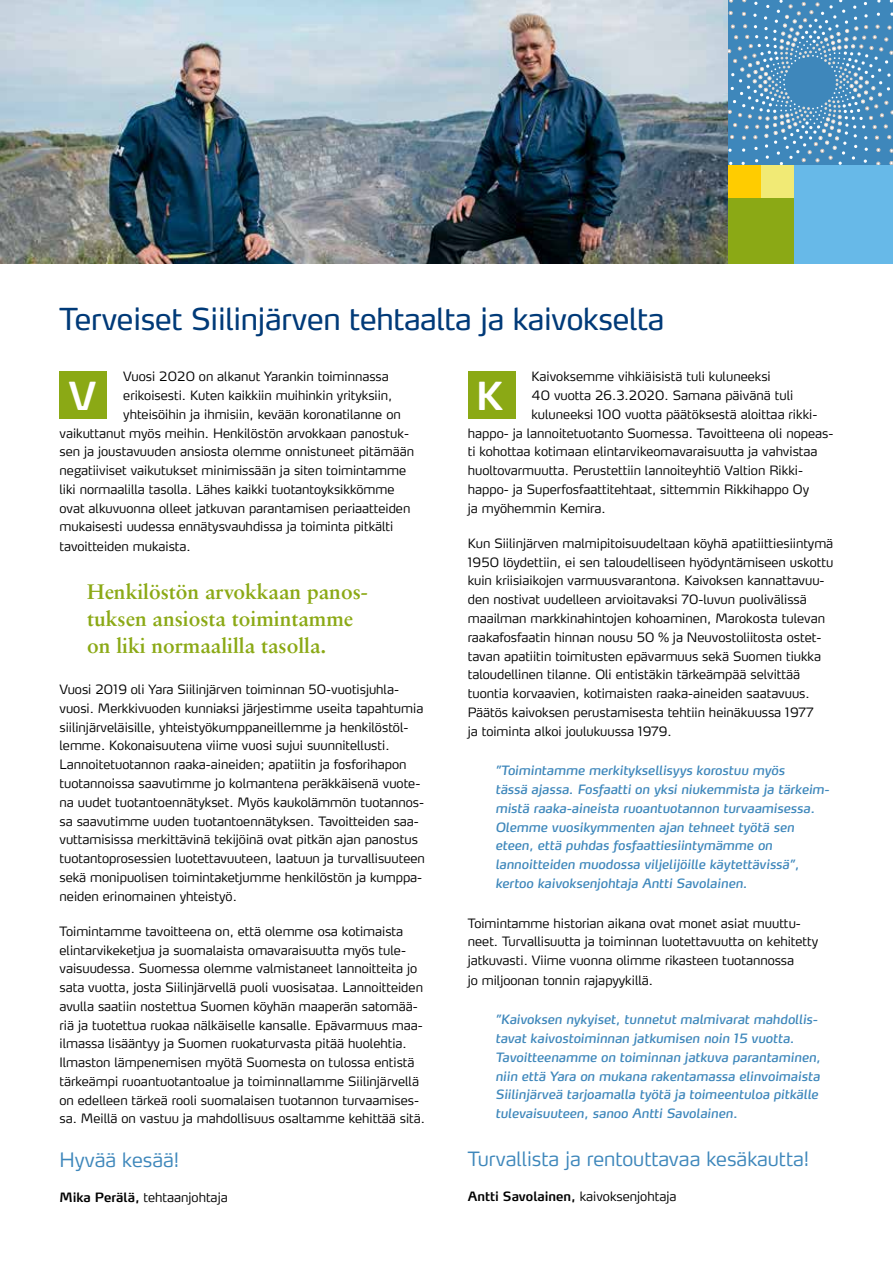
<style>
.page{position:relative;width:893px;height:1263px;background:#fff}
.page>*{position:absolute;margin:0;border:0;box-sizing:border-box;transform-origin:0 0}
.t1{font:600 38.25px "Yara Max LF";color:#fff}
.t2{font:30px "Yara Max LF";letter-spacing:-.01em;color:#003a78}
.t3{font:700 21px/27px "Sabon LT Std";color:#8ba915}
.t4{font:300 19.5px "Yara Max LF";color:#3e87bb}
.t5{font:300 12.75px/18.8px "Yara Max LF";color:#000}
.t6{font:italic 12.75px/18.8px "Yara Max LF";color:#3e87bb}
.t7{font:600 12.75px "Yara Max LF";color:#000}
.s1{font-weight:600}
.s2{font-weight:300}
</style>
<div class="page">
<img style="left:0;top:0;width:728px;height:264px">
<div style="left:60px;top:371px;width:47px;height:48px;background:#8ba915"></div>
<div style="left:468px;top:371px;width:48px;height:48px;background:#8ba915"></div>
<div style="left:794px;top:165px;width:99px;height:99px;background:#67b9e8"></div>
<svg style="left:728px;top:0;width:165px;height:165px;background:#5493c0"></svg>
<div style="left:728px;top:198px;width:66px;height:66px;background:#8ba915"></div>
<div style="left:728px;top:165px;width:33px;height:33px;background:#fc0"></div>
<div style="left:761px;top:165px;width:33px;height:33px;background:#f1ea75"></div>
<h2 class="t2" style="left:60px;top:300px;width:606px">Terveiset Siilinjärven tehtaalta ja kaivokselta</h2>
<p class="t5" style="left:123px;top:367px;width:267px">Vuosi 2020 on alkanut Yarankin toiminnassa</p>
<p class="t5" style="left:123px;top:386px;width:271px">erikoisesti. Kuten kaikkiin muihinkin yrityksiin,</p>
<p class="t5" style="left:123px;top:405px;width:279px">yhteisöihin ja ihmisiin, kevään koronatilanne on</p>
<p class="t5" style="left:60px;top:423px;width:351px">vaikuttanut myös meihin. Henkilöstön arvokkaan panostuk-</p>
<p class="t5" style="left:60px;top:442px;width:356px">sen ja joustavuuden ansiosta olemme onnistuneet pitämään</p>
<p class="t5" style="left:60px;top:461px;width:348px">negatiiviset vaikutukset minimissään ja siten toimintamme</p>
<p class="t5" style="left:60px;top:480px;width:336px">liki normaalilla tasolla. Lähes kaikki tuotantoyksikkömme</p>
<p class="t5" style="left:60px;top:498px;width:352px">ovat alkuvuonna olleet jatkuvan parantamisen periaatteiden</p>
<p class="t5" style="left:60px;top:517px;width:335px">mukaisesti uudessa ennätysvauhdissa ja toiminta pitkälti</p>
<p class="t5" style="left:60px;top:537px;width:133px">tavoitteiden mukaista.</p>
<h3 class="t3" style="left:87px;top:578px;width:282px">Henkilöstön arvokkaan panos&shy;tuksen ansiosta toimintamme on liki normaalilla tasolla.</h3>
<p class="t5" style="left:60px;top:680px;width:367px">Vuosi 2019 oli Yara Siilinjärven toiminnan 50-vuotisjuhla&shy;vuosi. Merkkivuoden kunniaksi järjestimme useita tapahtumia siilinjärveläisille, yhteistyökumppaneillemme ja henkilöstöl&shy;lemme. Kokonaisuutena viime vuosi sujui suunnitellusti.<br>Lannoitetuotannon raaka-aineiden; apatiitin ja fosforihapon tuotannoissa saavutimme jo kolmantena peräkkäisenä vuote&shy;na uudet tuotantoennätykset. Myös kaukolämmön tuotannos&shy;sa saavutimme uuden tuotantoennätyksen. Tavoitteiden saa&shy;vuttamisissa merkittävinä tekijöinä ovat pitkän ajan panostus tuotantoprosessien luotettavuuteen, laatuun ja turvallisuuteen sekä monipuolisen toimintaketjumme henkilöstön ja kumppa&shy;neiden erinomainen yhteistyö.</p>
<p class="t5" style="left:60px;top:921px;width:367px">Toimintamme tavoitteena on, että olemme osa kotimaista elintarvikeketjua ja suomalaista omavaraisuutta myös tule&shy;vaisuudessa. Suomessa olemme valmistaneet lannoitteita jo sata vuotta, josta Siilinjärvellä puoli vuosisataa. Lannoitteiden avulla saatiin nostettua Suomen köyhän maaperän satomää&shy;riä ja tuotettua ruokaa nälkäiselle kansalle. Epävarmuus maa&shy;ilmassa lisääntyy ja Suomen ruokaturvasta pitää huolehtia.<br>Ilmaston lämpenemisen myötä Suomesta on tulossa entistä tärkeämpi ruoantuotantoalue ja toiminnallamme Siilinjärvellä on edelleen tärkeä rooli suomalaisen tuotannon turvaamises&shy;sa. Meillä on vastuu ja mahdollisuus osaltamme kehittää sitä.</p>
<h3 class="t4" style="left:60px;top:1147px;width:121px">Hyvää kesää!</h3>
<p class="t5" style="left:60px;top:1187px;width:170px"><span class="s1">Mika Perälä,</span> tehtaanjohtaja</p>
<p class="t5" style="left:531px;top:367px;width:241px">Kaivoksemme vihkiäisistä tuli kuluneeksi</p>
<p class="t5" style="left:531px;top:386px;width:263px">40 vuotta 26.3.2020. Samana päivänä tuli</p>
<p class="t5" style="left:531px;top:405px;width:287px">kuluneeksi 100 vuotta päätöksestä aloittaa rikki-</p>
<p class="t5" style="left:468px;top:423px;width:367px">happo- ja lannoitetuotanto Suomessa. Tavoitteena oli nopeas-</p>
<p class="t5" style="left:468px;top:442px;width:351px">ti kohottaa kotimaan elintarvikeomavaraisuutta ja vahvistaa</p>
<p class="t5" style="left:468px;top:461px;width:337px">huoltovarmuutta. Perustettiin lannoiteyhtiö Valtion Rikki-</p>
<p class="t5" style="left:468px;top:480px;width:343px">happo- ja Superfosfaattitehtaat, sittemmin Rikkihappo Oy</p>
<p class="t5" style="left:468px;top:498px;width:139px">ja myöhemmin Kemira.</p>
<p class="t5" style="left:468px;top:534px;width:367px">Kun Siilinjärven malmipitoisuudeltaan köyhä apatiittiesiintymä 1950 löydettiin, ei sen taloudelliseen hyödyntämiseen uskottu kuin kriisiaikojen varmuusvarantona. Kaivoksen kannattavuu&shy;den nostivat uudelleen arvioitavaksi 70-luvun puolivälissä maailman markkinahintojen kohoaminen, Marokosta tulevan raakafosfaatin hinnan nousu 50 % ja Neuvostoliitosta ostet&shy;tavan apatiitin toimitusten epävarmuus sekä Suomen tiukka taloudellinen tilanne. Oli entistäkin tärkeämpää selvittää tuontia korvaavien, kotimaisten raaka-aineiden saatavuus.<br>Päätös kaivoksen perustamisesta tehtiin heinäkuussa 1977<br>ja toiminta alkoi joulukuussa 1979.</p>
<p class="t6" style="left:495px;top:761px;width:335px">”Toimintamme merkityksellisyys korostuu myös<br>tässä ajassa. Fosfaatti on yksi niukemmista ja tärkeim&shy;mistä raaka-aineista ruoantuotannon turvaamisessa.<br>Olemme vuosikymmenten ajan tehneet työtä sen eteen, että puhdas fosfaattiesiintymämme on lannoitteiden muodossa viljelijöille käytettävissä”, kertoo kaivoksenjohtaja Antti Savolainen.</p>
<p class="t5" style="left:468px;top:913px;width:352px">Toimintamme historian aikana ovat monet asiat muuttu&shy;neet. Turvallisuutta ja toiminnan luotettavuutta on kehitetty jatkuvasti. Viime vuonna olimme rikasteen tuotannossa<br>jo miljoonan tonnin rajapyykillä.</p>
<p class="t6" style="left:495px;top:1010px;width:327px">”Kaivoksen nykyiset, tunnetut malmivarat mahdollis&shy;tavat kaivostoiminnan jatkumisen noin 15 vuotta.<br>Tavoitteenamme on toiminnan jatkuva parantaminen, niin että Yara on mukana rakentamassa elinvoimaista Siilinjärveä tarjoamalla työtä ja toimeentuloa pitkälle tulevaisuuteen, sanoo Antti Savolainen.</p>
<h3 class="t4" style="left:468px;top:1146px;width:343px">Turvallista ja rentouttavaa kesäkautta!</h3>
<p class="t7" style="left:468px;top:1188px;width:210px">Antti Savolainen, <span class="s2">kaivoksenjohtaja</span></p>
<h1 class="t1" style="left:68px;top:371px;width:30px">V</h1>
<h1 class="t1" style="left:476px;top:371px;width:29px">K</h1>
</div>
